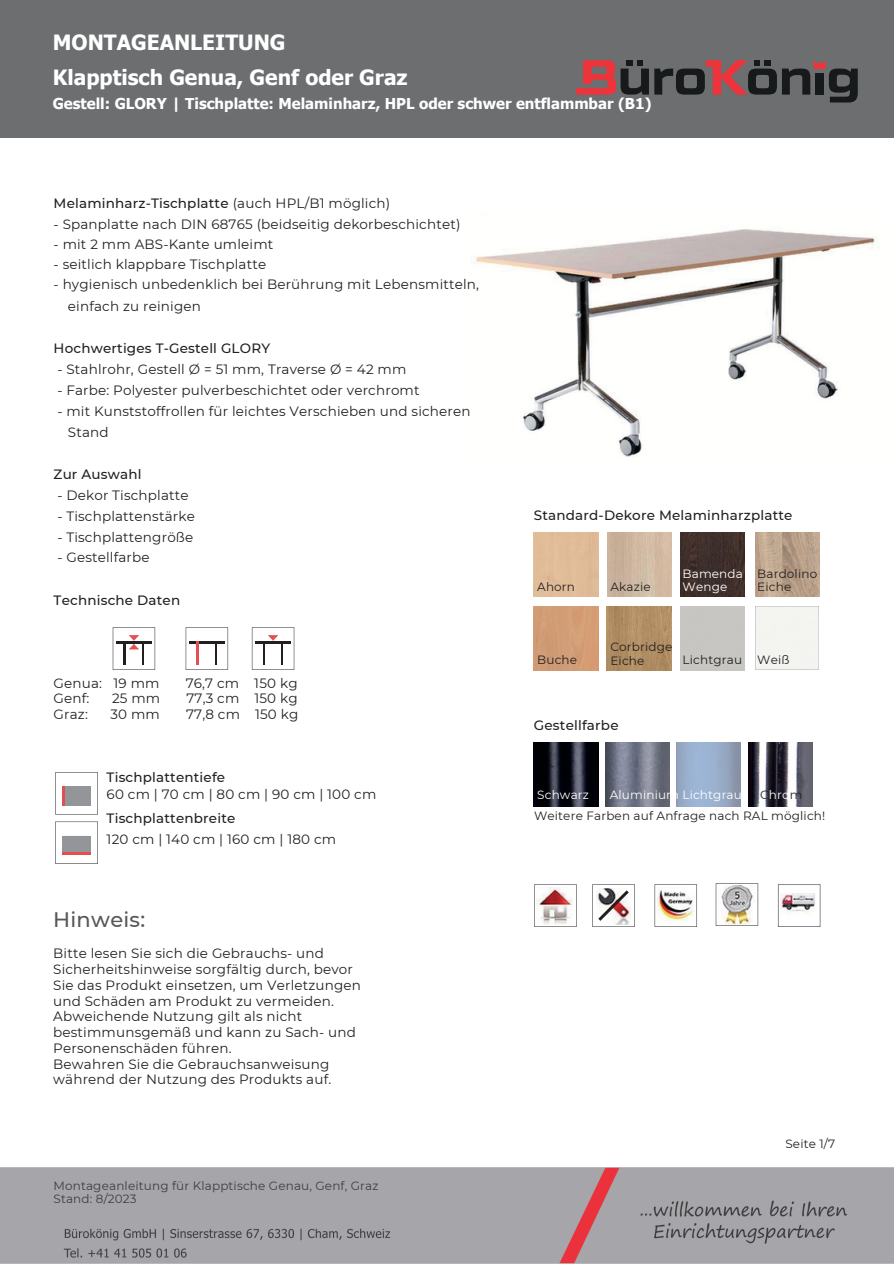
<style>
.page{position:relative;width:894px;height:1264px;background:#fff}
.page>*{position:absolute;margin:0;border:0;box-sizing:border-box;transform-origin:0 0}
.t1{font:700 21px/34.8px "Tahoma";color:#fff}
.t2{font:500 21px "Montserrat";letter-spacing:.015em;color:#58585a}
.t3{font:700 15px "Tahoma";color:#fff}
.t4{font:13.5px/15.8px "Montserrat";letter-spacing:.015em;color:#231f20}
.t5{font:500 13.5px "Montserrat";letter-spacing:.015em;color:#231f20}
.t6{font:12px/13.5px "Montserrat";letter-spacing:.015em;color:#231f20}
.t7{font:12px/13.5px "Montserrat";letter-spacing:.015em;color:#3f3e3f}
.t8{font:12px/13.5px "Montserrat";letter-spacing:.015em;color:#fff}
.s1{font-weight:400}
.s2{font-weight:500}
.s3{color:#231f20}
</style>
<div class="page">
<img style="left:0;top:1167px;width:893px;height:96px">
<div style="left:0;top:0;width:893px;height:137px;background:#6d6e70"></div>
<svg style="left:576px;top:60px;width:72px;height:35px"></svg>
<svg style="left:654px;top:60px;width:203px;height:42px"></svg>
<img style="left:475px;top:229px;width:404px;height:228px">
<div style="left:755px;top:606px;width:63px;height:64px;background:#f4f4f0"></div>
<img style="left:607px;top:532px;width:64px;height:64px">
<img style="left:606px;top:606px;width:65px;height:64px">
<img style="left:680px;top:532px;width:64px;height:64px">
<img style="left:755px;top:532px;width:64px;height:64px">
<img style="left:533px;top:742px;width:65px;height:64px">
<img style="left:605px;top:742px;width:64px;height:64px">
<img style="left:748px;top:742px;width:64px;height:64px">
<svg style="left:55px;top:821px;width:43px;height:43px"></svg>
<svg style="left:55px;top:772px;width:43px;height:42px"></svg>
<svg style="left:113px;top:627px;width:42px;height:43px"></svg>
<svg style="left:185px;top:627px;width:43px;height:43px"></svg>
<svg style="left:252px;top:627px;width:42px;height:43px"></svg>
<svg style="left:654px;top:884px;width:42px;height:42px"></svg>
<img style="left:657px;top:887px;width:37px;height:35px">
<svg style="left:715px;top:883px;width:43px;height:42px"></svg>
<img style="left:718px;top:885px;width:36px;height:39px">
<svg style="left:777px;top:884px;width:43px;height:42px"></svg>
<img style="left:780px;top:893px;width:36px;height:25px">
<svg style="left:534px;top:884px;width:42px;height:42px"></svg>
<img style="left:536px;top:887px;width:37px;height:37px">
<svg style="left:592px;top:884px;width:42px;height:42px"></svg>
<p class="t1" style="left:53px;top:24px;width:356px">MONTAGEANLEITUNG<br>Klapptisch Genua, Genf oder Graz</p>
<p class="t3" style="left:53px;top:94px;width:600px">Gestell: GLORY | Tischplatte: Melaminharz, HPL oder schwer entflammbar (B1)</p>
<p class="t5" style="left:54px;top:195px;width:338px">Melami nharz-Tischplatte <span class="s1">(auch HPL/B1 möglich)</span></p>
<p class="t4" style="left:54px;top:216px;width:408px">- Spanplatte nach DIN 68765 (beidseitig dekorbeschichtet)</p>
<p class="t4" style="left:54px;top:236px;width:221px">- mit 2 mm ABS-Kante umleimt</p>
<p class="t4" style="left:54px;top:256px;width:214px">- seitlich klappbare Tischplatte</p>
<p class="t4" style="left:54px;top:277px;width:427px">- hygienisch unbedenklich bei Berührung mit Lebensmitteln,</p>
<p class="t4" style="left:68px;top:298px;width:134px">ei nfach zu rei nigen</p>
<p class="t5" style="left:54px;top:340px;width:218px">Hochwertiges T-Gestell GLORY</p>
<p class="t4" style="left:57px;top:361px;width:350px">- Stahlrohr, Gestell Ø = 51 mm, Traverse Ø = 42 mm</p>
<p class="t4" style="left:57px;top:382px;width:364px">- Farbe: Polyester pulverbeschichtet oder verchromt</p>
<p class="t4" style="left:57px;top:403px;width:414px">- mit Kunststoffrollen für leichtes Verschieben und sicheren</p>
<h4 class="t4" style="left:68px;top:424px;width:42px">Stand</h4>
<p class="t5" style="left:54px;top:466px;width:89px">Zur Auswahl</p>
<p class="t4" style="left:57px;top:487px;width:133px">- Dekor Tischplatte</p>
<p class="t4" style="left:57px;top:508px;width:139px">- Tischplattenstärke</p>
<p class="t4" style="left:57px;top:529px;width:137px">- Tischplattengröße</p>
<p class="t4" style="left:57px;top:549px;width:94px">- Gestellfarbe</p>
<p class="t5" style="left:54px;top:592px;width:128px">Technische Daten</p>
<p class="t4" style="left:54px;top:675px;width:107px">Genua: 19 mm</p>
<p class="t4" style="left:186px;top:675px;width:113px">76,7 cm 150 kg</p>
<p class="t4" style="left:54px;top:690px;width:37px">Genf:</p>
<p class="t4" style="left:112px;top:690px;width:50px">25 mm</p>
<p class="t4" style="left:186px;top:690px;width:113px">77,3 cm 150 kg</p>
<p class="t4" style="left:54px;top:706px;width:36px">Graz:</p>
<p class="t4" style="left:110px;top:706px;width:51px">30 mm</p>
<p class="t4" style="left:186px;top:706px;width:114px">77,8 cm 150 kg</p>
<p class="t4" style="left:107px;top:768px;width:271px;line-height:16.8px"><span class="s2">Tischplattentiefe<br></span>60cm|70cm|80cm|90cm|100cm</p>
<p class="t4" style="left:107px;top:808px;width:231px;line-height:20.2px"><span class="s2">Tischplattenbreite<br></span>120 cm | 140 cm | 160 cm | 180 cm</p>
<h1 class="t2" style="left:53px;top:906px;width:93px">Hi nweis:</h1>
<p class="t4" style="left:53px;top:945px;width:309px">Bitte lesen Sie sich die Gebrauchs- und Sicherheitshi nweise sorgfältig durch, bevor Sie das Produkt ei nsetzen, um Verletzungen und Schäden am Produkt zu vermeiden.<br>Abweichende Nutzung gi lt als nicht<br>besti mmunsgemäß und kann zu Sach- und Personenschäden führen.<br>Bewahren Sie die Gebrauchsanweisung während der Nutzung des Produkts auf.</p>
<p class="t7" style="left:53px;top:1178px;width:326px">Montageanleitung für Klapptische Genau, Genf, Graz<br>Stand: 8/2023</p>
<p class="t5" style="left:533px;top:507px;width:260px">Standard-Dekore Melami nharzplatte</p>
<p class="t6" style="left:537px;top:580px;width:39px">Ahorn</p>
<p class="t6" style="left:537px;top:652px;width:41px">Buche</p>
<p class="t6" style="left:610px;top:579px;width:42px">Akazie</p>
<p class="t8" style="left:682px;top:566px;width:62px">Bamenda<br>Wenge</p>
<h4 class="t6" style="left:757px;top:566px;width:61px">Bardoli no<br>Eiche</h4>
<p class="t6" style="left:610px;top:640px;width:63px">Corbridge<br>Eiche</p>
<p class="t6" style="left:682px;top:652px;width:61px">Lichtgrau</p>
<p class="t6" style="left:757px;top:652px;width:34px">Wei ß</p>
<p class="t5" style="left:533px;top:717px;width:86px">Gestellfarbe</p>
<p class="t8" style="left:537px;top:788px;width:53px">Schwarz</p>
<p class="t8" style="left:609px;top:788px;width:134px">Aluminium Lichtgrau</p>
<p class="t6" style="left:534px;top:809px;width:293px">Weitere Farben auf Anfrage nach RAL möglich!</p>
<p class="t8" style="left:759px;top:788px;width:44px"><span class="s3">C</span>hro<span class="s3">m</span></p>
<p class="t6" style="left:785px;top:1136px;width:51px">Seite 1/7</p>
</div>
